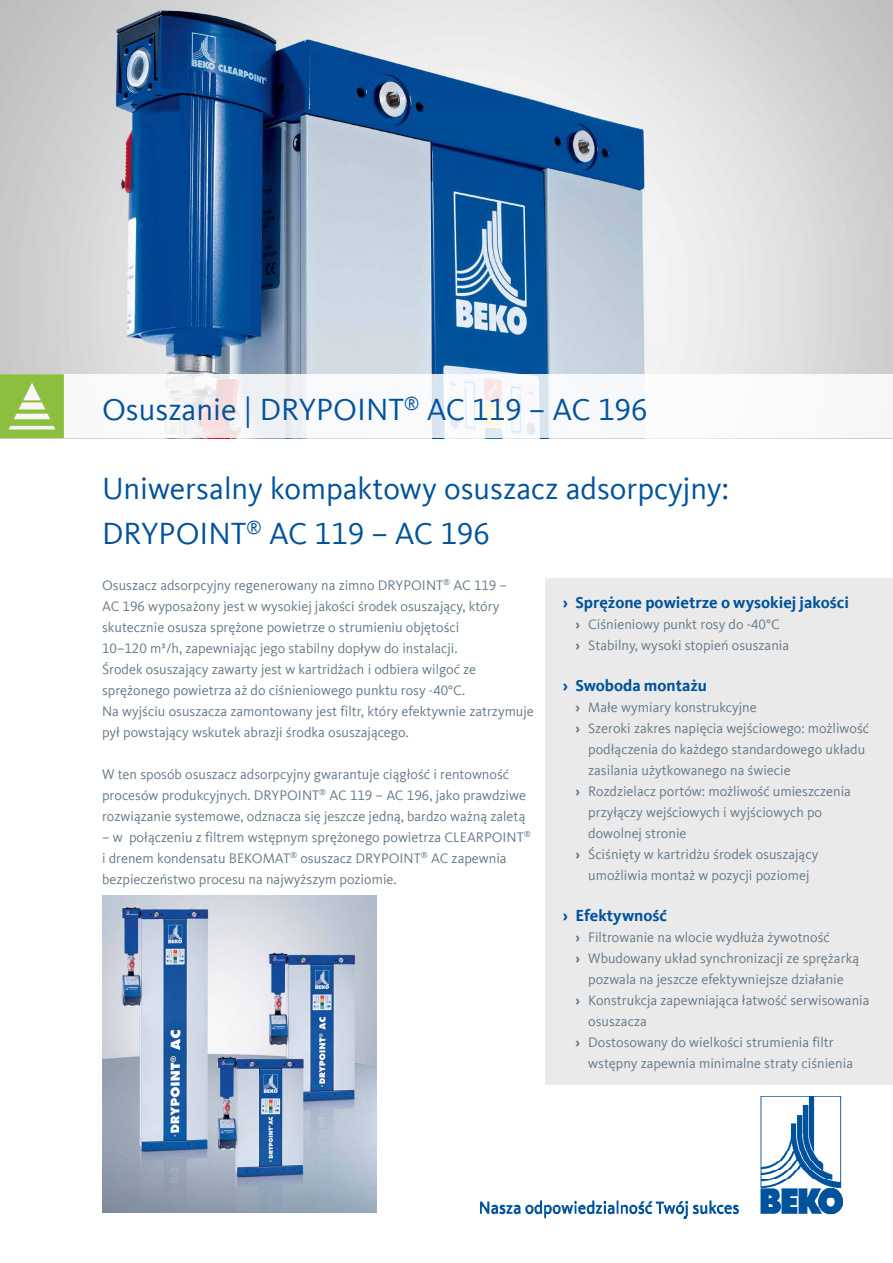
<style>
.page{position:relative;width:893px;height:1263px;background:#fff}
.page>*{position:absolute;margin:0;border:0;box-sizing:border-box;transform-origin:0 0}
.t1{font:31.5px/45px "Kievit Offc Pro";color:#00529c}
.t2{font:700 16.5px "Kievit Offc Pro";color:#00529c}
.t3{font:14.25px/21px "Kievit Offc Pro";color:#657988}
.s1{font-weight:700}
</style>
<div class="page">
<img style="left:0;top:0;width:893px;height:374px">
<img style="left:102px;top:895px;width:275px;height:318px">
<svg style="left:165px;top:374px;width:385px;height:64px"></svg>
<svg style="left:0;top:374px;width:64px;height:64px;background:#9fc75d"></svg>
<img style="left:481px;top:1096px;width:362px;height:122px">
<div style="left:546px;top:578px;width:347px;height:506px;background:#eaeaea"></div>
<h1 class="t1" style="left:102px;top:387px;width:547px">Osuszanie | DRYPOINT<sup>®</sup> AC 119 – AC 196</h1>
<h1 class="t1" style="left:102px;top:466px;width:628px">Uniwersalny kompaktowy osuszacz adsorpcyjny:<br>DRYPOINT<sup>®</sup> AC 119 – AC 196</h1>
<p class="t3" style="left:102px;top:574px;width:433px">Osuszacz adsorpcyjny regenerowany na zimno DRYPOINT<sup>®</sup> AC 119 –<br>AC 196 wyposażony jest w wysokiej jakości środek osuszający, który skutecznie osusza sprężone powietrze o strumieniu objętości<br>10–120 m³/h, zapewniając jego stabilny dopływ do instalacji.<br>Środek osuszający zawarty jest w kartridżach i odbiera wilgoć ze sprężonego powietrza aż do ciśnieniowego punktu rosy -40°C.<br>Na wyjściu osuszacza zamontowany jest filtr, który efektywnie zatrzymuje pył powstający wskutek abrazji środka osuszającego.</p>
<p class="t3" style="left:102px;top:763px;width:425px">W ten sposób osuszacz adsorpcyjny gwarantuje ciągłość i rentowność procesów produkcyjnych. DRYPOINT<sup>®</sup> AC 119 – AC 196, jako prawdziwe rozwiązanie systemowe, odznacza się jeszcze jedną, bardzo ważną zaletą</p>
<p class="t3" style="left:102px;top:826px;width:430px">– w połączeniu z filtrem wstępnym sprężonego powietrza CLEARPOINT<sup>® </sup>i drenem kondensatu BEKOMAT<sup>®</sup> osuszacz DRYPOINT<sup>®</sup> AC zapewnia bezpieczeństwo procesu na najwyższym poziomie.</p>
<p class="t2" style="left:563px;top:592px;width:288px">› Sprężone powietrze o wysokiej jakości</p>
<p class="t3" style="left:575px;top:613px;width:215px"><span class="s1">›</span> Ciśnieniowy punkt rosy do -40°C<br><span class="s1">›</span> Stabilny, wysoki stopień osuszania</p>
<p class="t2" style="left:563px;top:675px;width:146px">› Swoboda montażu</p>
<p class="t3" style="left:575px;top:696px;width:183px"><span class="s1">›</span> Małe wymiary konstrukcyjne</p>
<p class="t3" style="left:575px;top:717px;width:295px"><span class="s1">›</span> Szeroki zakres napięcia wejściowego: możliwość</p>
<p class="t3" style="left:588px;top:738px;width:278px">podłączenia do każdego standardowego układu</p>
<p class="t3" style="left:588px;top:759px;width:204px">zasilania użytkowanego na świecie</p>
<p class="t3" style="left:575px;top:780px;width:277px"><span class="s1">›</span> Rozdzielacz portów: możliwość umieszczenia</p>
<p class="t3" style="left:588px;top:801px;width:235px">przyłączy wejściowych i wyjściowych po</p>
<p class="t3" style="left:588px;top:822px;width:100px">dowolnej stronie</p>
<p class="t3" style="left:575px;top:843px;width:244px"><span class="s1">›</span> Ściśnięty w kartridżu środek osuszający</p>
<p class="t3" style="left:588px;top:864px;width:223px">umożliwia montaż w pozycji poziomej</p>
<p class="t2" style="left:563px;top:905px;width:106px">› Efektywność</p>
<p class="t3" style="left:575px;top:926px;width:256px"><span class="s1">›</span> Filtrowanie na wlocie wydłuża żywotność</p>
<p class="t3" style="left:575px;top:947px;width:285px"><span class="s1">›</span> Wbudowany układ synchronizacji ze sprężarką</p>
<p class="t3" style="left:588px;top:968px;width:257px">pozwala na jeszcze efektywniejsze działanie</p>
<p class="t3" style="left:575px;top:989px;width:296px"><span class="s1">›</span> Konstrukcja zapewniająca łatwość serwisowania</p>
<p class="t3" style="left:588px;top:1010px;width:60px">osuszacza</p>
<p class="t3" style="left:575px;top:1031px;width:260px"><span class="s1">›</span> Dostosowany do wielkości strumienia filtr</p>
<p class="t3" style="left:588px;top:1052px;width:266px">wstępny zapewnia minimalne straty ciśnienia</p>
</div>
